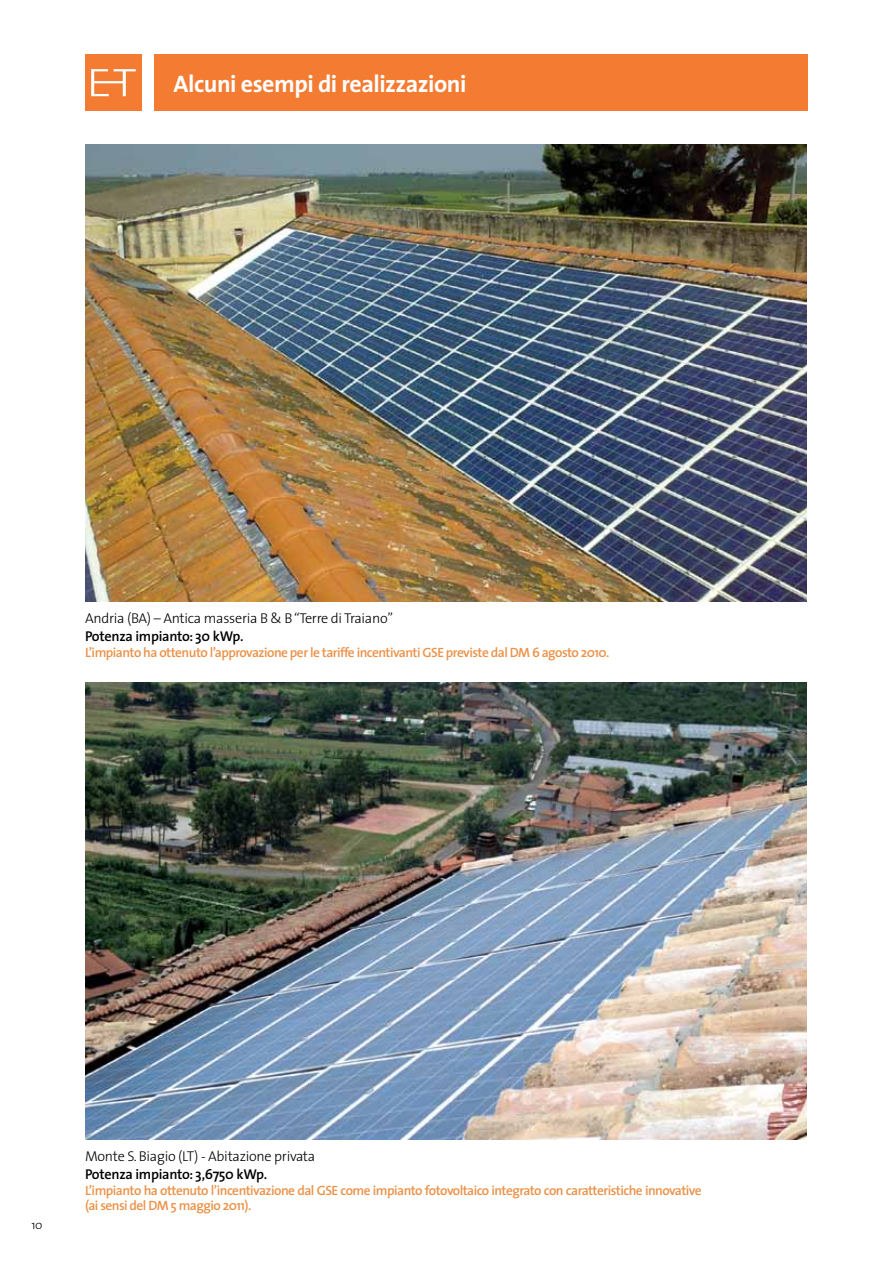
<style>
.page{position:relative;width:893px;height:1263px;background:#fff}
.page>*{position:absolute;margin:0;border:0;box-sizing:border-box;transform-origin:0 0}
.t1{font:700 24px "The Sans";letter-spacing:-.02em;color:#fff}
.t2{font:300 14.25px "The Sans";letter-spacing:-.02em;color:#000}
.t3{font:600 14.25px "The Sans";letter-spacing:-.02em;color:#000}
.t4{font:600 13.5px/15px "The Sans";letter-spacing:-.04em;color:#eb9249}
.t5{font:300 12px "The Sans";color:#000}
</style>
<div class="page">
<img style="left:85px;top:682px;width:722px;height:457px">
<img style="left:85px;top:145px;width:722px;height:456px">
<div style="left:154px;top:54px;width:654px;height:57px;background:#f47b32"></div>
<div style="left:85px;top:54px;width:57px;height:57px;background:#f47b32"></div>
<svg style="left:91px;top:69px;width:45px;height:27px"></svg>
<h1 class="t1" style="left:174px;top:64px;width:294px">Alcuni esempi di realizzazioni</h1>
<p class="t2" style="left:85px;top:606px;width:309px">Andria (BA) – Antica masseria B &amp; B “Terre di Traiano”</p>
<p class="t3" style="left:85px;top:624px;width:160px">Potenza impianto: 30 kWp.</p>
<p class="t4" style="left:85px;top:644px;width:526px">L’impianto ha ottenuto l’approvazione per le tariffe incentivanti GSE previste dal DM 6 agosto 2010.</p>
<p class="t5" style="left:31px;top:1215px;width:13px">10</p>
<p class="t2" style="left:85px;top:1144px;width:232px">Monte S. Biagio (LT) - Abitazione privata</p>
<p class="t3" style="left:85px;top:1162px;width:184px">Potenza impianto: 3,6750 kWp.</p>
<p class="t4" style="left:85px;top:1182px;width:618px">L’impianto ha ottenuto l’incentivazione dal GSE come impianto fotovoltaico integrato con caratteristiche innovative (ai sensi del DM 5 maggio 2011).</p>
</div>
